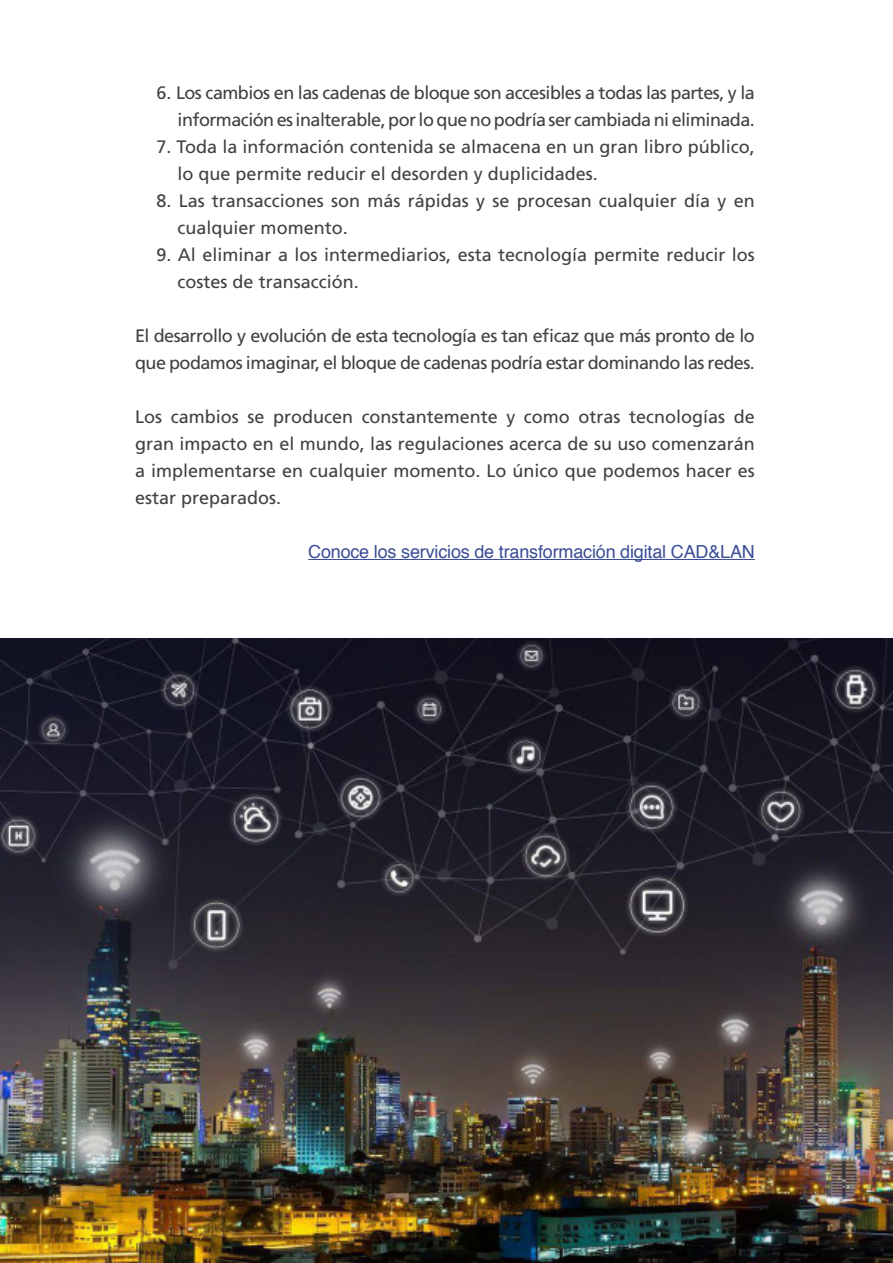
<style>
.page{position:relative;width:893px;height:1263px;background:#fff}
.page>*{position:absolute;margin:0;border:0;box-sizing:border-box;transform-origin:0 0}
.t1{font:18px/27px "Frutiger";color:#414042}
.t2{font:18px/27px "Frutiger";letter-spacing:-.03em;color:#414042;text-align:right}
.t3{font:18px "Helvetica";letter-spacing:-.01em;color:#3b4d96}
</style>
<div class="page">
<hr style="left:308px;top:559px;width:447px;height:1px;background:#3b4d96">
<img style="left:0;top:639px;width:893px;height:624px">
<p class="t2" style="left:156px;top:79px;width:600px">6. Los cambios en las cadenas de bloque son accesibles a todas las partes, y la información es inalterable, por lo que no podría ser cambiada ni eliminada.</p>
<p class="t1" style="left:178px;top:133px;width:579px;text-indent:-21px">7. Toda la información contenida se almacena en un gran libro público, lo que permite reducir el desorden y duplicidades.</p>
<p class="t1" style="left:178px;top:187px;width:579px;text-indent:-21px">8. Las transacciones son más rápidas y se procesan cualquier día y en cualquier momento.</p>
<p class="t1" style="left:178px;top:241px;width:579px;text-indent:-21px">9. Al eliminar a los intermediarios, esta tecnología permite reducir los costes de transacción.</p>
<p class="t2" style="left:135px;top:322px;width:621px;text-align:left">El desarrollo y evolución de esta tecnología es tan eficaz que más pronto de lo que podamos imaginar, el bloque de cadenas podría estar dominando las redes.</p>
<p class="t1" style="left:135px;top:403px;width:621px;text-align:justify">Los cambios se producen constantemente y como otras tecnologías de gran impacto en el mundo, las regulaciones acerca de su uso comenzarán a implementarse en cualquier momento. Lo único que podemos hacer es estar preparados.</p>
<p class="t3" style="left:308px;top:538px;width:448px">Conoce los servicios de transformación digital CAD&amp;LAN</p>
</div>
